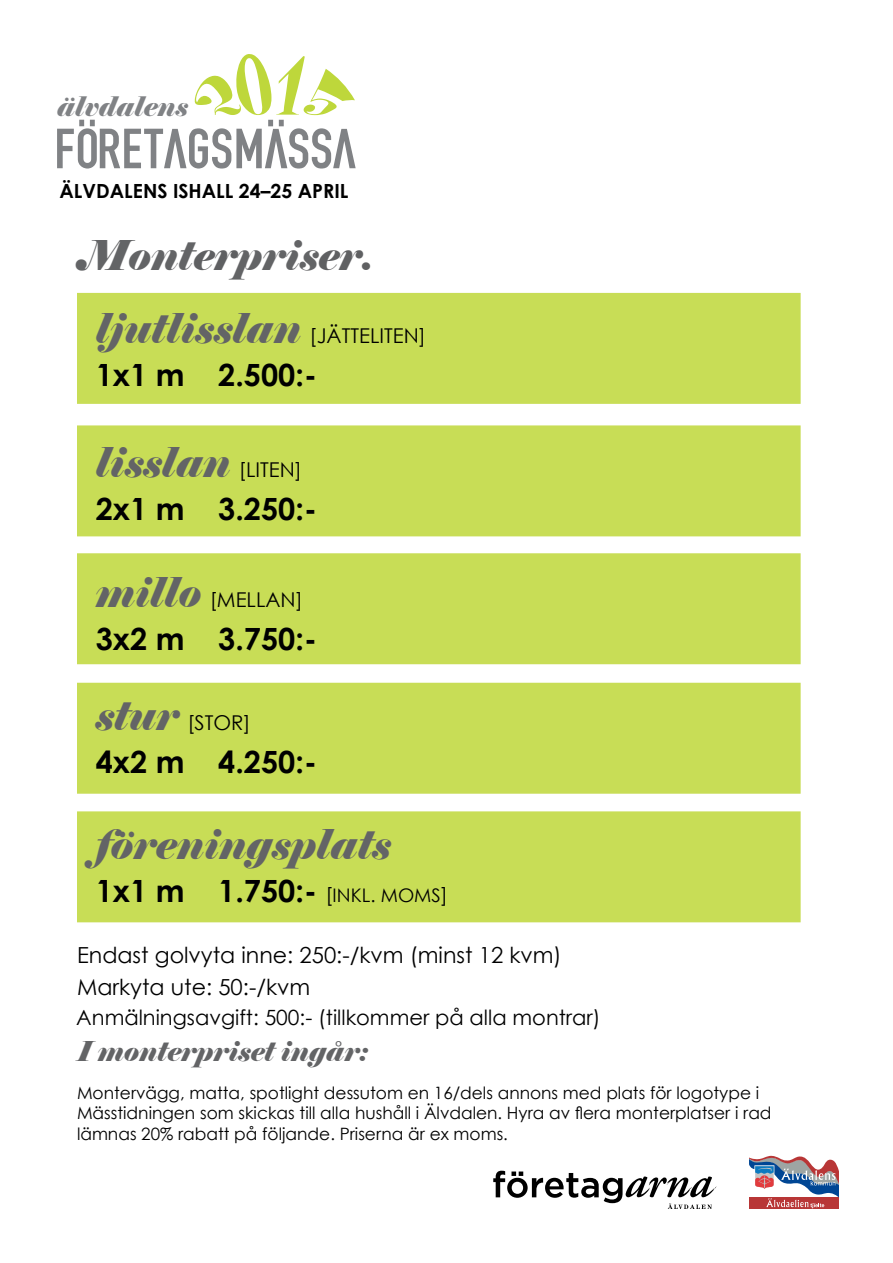
<style>
.page{position:relative;width:893px;height:1263px;background:#fff}
.page>*{position:absolute;margin:0;border:0;box-sizing:border-box;transform-origin:0 0}
.t1{font:59.1px "DENIAL";color:#808285}
.t2{font:italic 40.8px "Elephant";color:#636466}
.t3{font:700 30.6px "Century Gothic";color:#000}
.t4{font:italic 27.3px "Elephant";color:#636466}
.t5{font:italic 27px "Elephant";color:#808285}
.t6{font:22.05px/32.7px "Century Gothic";color:#000}
.t7{font:21px "Century Gothic";color:#000}
.t8{font:20.4px "Century Gothic";color:#000}
.t9{font:700 19.5px "Century Gothic";color:#000}
.t10{font:700 18.75px "Century Gothic";color:#000}
.t11{font:16.95px/20.4px "Century Gothic";color:#000}
.s1{color:#5f6062}
.s2{font-family:"Elephant";font-style:italic;font-size:40.8px;color:#636466}
.s3{font-family:"Century Gothic";font-style:normal;font-size:20.4px;color:#000}
.s4{font-weight:400;font-size:20.4px}
.s5{font-weight:400;font-size:18.75px}
</style>
<div class="page">
<div style="left:79px;top:295px;width:720px;height:107px;background:#c8dd56"></div>
<div style="left:77px;top:293px;width:724px;height:111px;border:3px solid #c8dd56"></div>
<div style="left:79px;top:427px;width:720px;height:108px;background:#c8dd56"></div>
<div style="left:77px;top:425px;width:724px;height:111px;border:3px solid #c8dd56"></div>
<div style="left:79px;top:555px;width:720px;height:107px;background:#c8dd56"></div>
<div style="left:77px;top:553px;width:724px;height:111px;border:3px solid #c8dd56"></div>
<div style="left:79px;top:684px;width:720px;height:108px;background:#c8dd56"></div>
<div style="left:77px;top:683px;width:724px;height:111px;border:3px solid #c8dd56"></div>
<div style="left:79px;top:813px;width:720px;height:108px;background:#c8dd56"></div>
<div style="left:77px;top:811px;width:724px;height:111px;border:3px solid #c8dd56"></div>
<svg style="left:195px;top:54px;width:160px;height:61px"></svg>
<svg style="left:493px;top:1171px;width:224px;height:38px"></svg>
<div style="left:749px;top:1198px;width:90px;height:11px;background:#b83636"></div>
<svg style="left:749px;top:1156px;width:90px;height:52px"></svg>
<h3 class="t5" style="left:57px;top:90px;width:132px">älvdalens</h3>
<h1 class="t1" style="left:54px;top:114px;width:303px">FÖRETAGSMÄSSA</h1>
<p class="t10" style="left:130px;top:154px;width:268px">ÄLVDALENS ISHALL 13-14 MAJ</p>
<p class="t9" style="left:60px;top:178px;width:290px">ÄLVDALENS ISHALL 24–25 APRIL</p>
<h2 class="t2" style="left:77px;top:229px;width:297px">Mont<span class="s1">er</span>pris<span class="s1">er.</span></h2>
<p class="t8" style="left:96px;top:323px;width:332px"><span class="s2">ljutlisslan</span> [JÄTTELITEN]</p>
<h3 class="t3" style="left:96px;top:355px;width:223px">1x1 m 2.500:-</h3>
<h2 class="t2" style="left:96px;top:437px;width:208px">lisslan <span class="s3">[LITEN]</span></h2>
<h3 class="t3" style="left:96px;top:489px;width:223px">2x1 m 3.250:-</h3>
<p class="t8" style="left:96px;top:587px;width:209px"><span class="s2">millo</span> [MELLAN]</p>
<h3 class="t3" style="left:96px;top:619px;width:223px">3x2 m 3.750:-</h3>
<p class="t8" style="left:96px;top:711px;width:156px"><span class="s2">stur</span> [STOR]</p>
<h3 class="t3" style="left:96px;top:743px;width:223px">4x2 m 4.250:-</h3>
<h2 class="t2" style="left:96px;top:819px;width:297px">föreningsplats</h2>
<h3 class="t3" style="left:96px;top:871px;width:354px">1x1 m 1.750:- <span class="s4">[</span><span class="s5">INKL. MOMS</span><span class="s4">]</span></h3>
<h3 class="t6" style="left:77px;top:938px;width:486px">Endast golvyta inne: 250:-/kvm (minst 12 kvm)<br>Markyta ute: 50:-/kvm</h3>
<p class="t7" style="left:76px;top:1002px;width:526px">Anmälningsavgift: 500:- (tillkommer på alla montrar)</p>
<h3 class="t4" style="left:77px;top:1034px;width:292px">I monterpriset ingår:</h3>
<p class="t11" style="left:77px;top:1082px;width:696px">Montervägg, matta, spotlight dessutom en 16/dels annons med plats för logotype i<br>Mässtidningen som skickas till alla hushåll i Älvdalen. Hyra av flera monterplatser i rad lämnas 20% rabatt på följande. Priserna är ex moms.</p>
</div>
